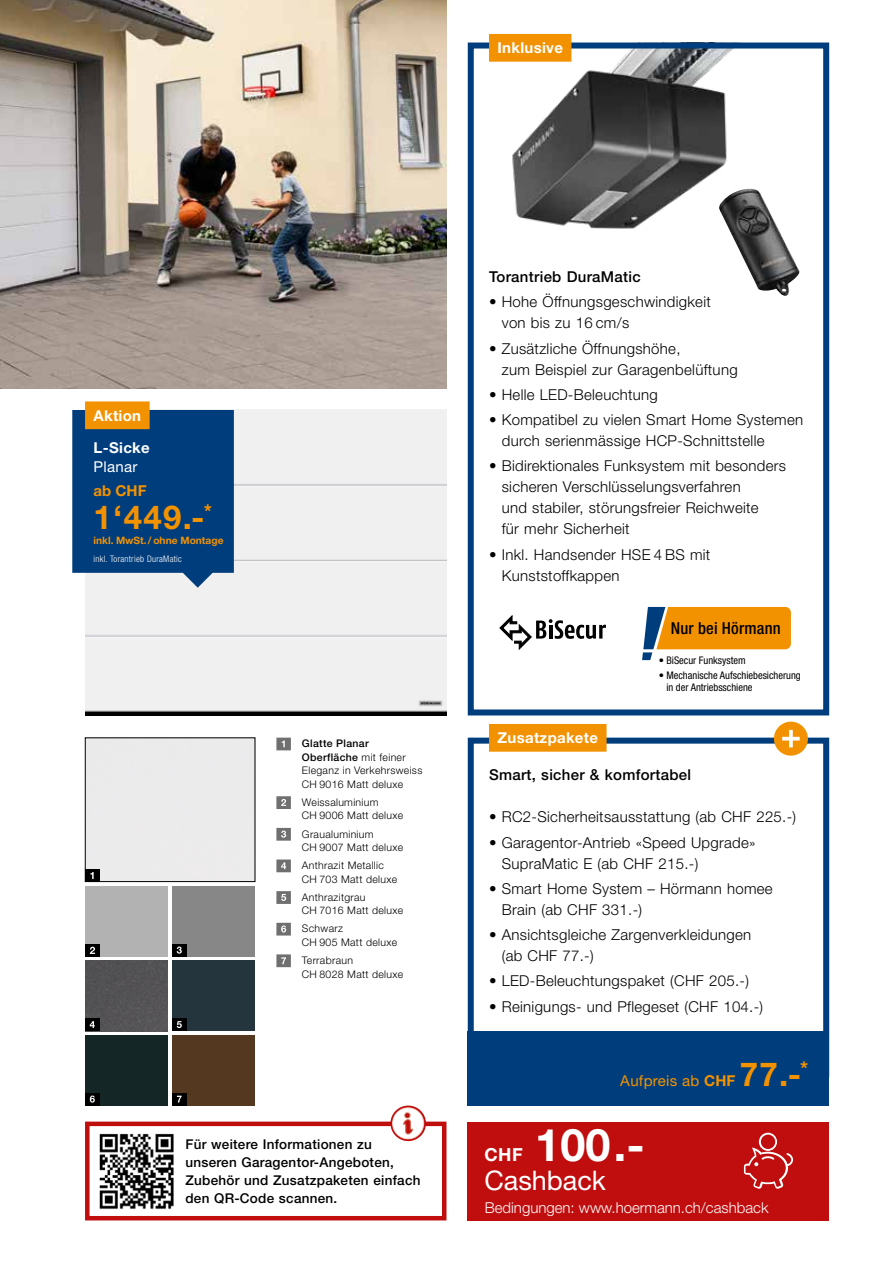
<style>
.page{position:relative;width:893px;height:1263px;background:#fff}
.page>*{position:absolute;margin:0;border:0;box-sizing:border-box;transform-origin:0 0}
.t1{font:700 45px "Hoermann Helvetica Neue";color:#fff}
.t2{font:700 33px "Hoermann Helvetica Neue";color:#f39200}
.t3{font:27px "Hoermann Helvetica Neue Rm";color:#fff}
.t4{font:700 18px "Hoermann Helvetica Neue";color:#fff}
.t5{font:500 condensed 16.5px "Hoermann Helvetica Neue";letter-spacing:.01em;color:#000}
.t6{font:300 15px/21px "Hoermann Helvetica Neue";letter-spacing:.02em;color:#000}
.t7{font:500 15px "Hoermann Helvetica Neue";letter-spacing:.02em;color:#000}
.t8{font:300 15px "Hoermann Helvetica Neue";color:#fff}
.t9{font:700 15px/32px "Hoermann Helvetica Neue";letter-spacing:.02em;color:#fff}
.t10{font:15px "Hoermann Helvetica Neue Rm";letter-spacing:.02em;color:#f39200}
.t11{font:15px "Hoermann Helvetica Neue Rm";letter-spacing:.02em;color:#fff}
.t12{font:700 15px "Hoermann Helvetica Neue";color:#f39200}
.t13{font:500 13.5px/18px "Hoermann Helvetica Neue";letter-spacing:.02em;color:#000}
.t14{font:300 10.5px/13.5px "Hoermann Helvetica Neue";letter-spacing:.03em;color:#000}
.t15{font:condensed 10.5px/12px "Hoermann Helvetica Neue";color:#000}
.t16{font:700 10.2px "Hoermann Helvetica Neue";color:#f39200}
.t17{font:300 condensed 9px "Hoermann Helvetica Neue";letter-spacing:.03em;color:#fff}
.s1{font-weight:500}
.s2{font-family:"Hoermann Helvetica Neue";font-weight:700}
.s3{font-family:"Hoermann Helvetica Neue";font-weight:700;font-size:33px}
</style>
<div class="page">
<img style="left:0;top:0;width:446px;height:389px">
<img style="left:468px;top:42px;width:361px;height:187px">
<img style="left:719px;top:189px;width:81px;height:107px">
<svg style="left:500px;top:615px;width:106px;height:35px"></svg>
<div style="left:468px;top:43px;width:361px;height:672px;border:6px solid #003d7c"></div>
<div style="left:489px;top:34px;width:82px;height:28px;background:#f39200"></div>
<div style="left:85px;top:886px;width:83px;height:71px;background:#b3b2b2"></div>
<div style="left:85px;top:961px;width:83px;height:70px;background:#545254"></div>
<div style="left:85px;top:1035px;width:83px;height:70px;background:#152626"></div>
<div style="left:172px;top:886px;width:83px;height:71px;background:#878787"></div>
<div style="left:172px;top:961px;width:83px;height:70px;background:#24353d"></div>
<div style="left:85px;top:738px;width:170px;height:144px;border:1px solid #000"></div>
<div style="left:172px;top:1035px;width:83px;height:70px;background:#543920"></div>
<div style="left:85px;top:869px;width:15px;height:13px;background:#000"></div>
<svg style="left:90px;top:872px;width:4px;height:7px"></svg>
<div style="left:172px;top:944px;width:14px;height:13px;background:#000"></div>
<svg style="left:177px;top:946px;width:5px;height:8px"></svg>
<div style="left:85px;top:1018px;width:15px;height:13px;background:#000"></div>
<svg style="left:90px;top:1021px;width:5px;height:7px"></svg>
<div style="left:172px;top:1018px;width:14px;height:13px;background:#000"></div>
<svg style="left:177px;top:1021px;width:5px;height:7px"></svg>
<div style="left:85px;top:1093px;width:15px;height:12px;background:#000"></div>
<svg style="left:90px;top:1095px;width:5px;height:8px"></svg>
<div style="left:172px;top:1093px;width:14px;height:12px;background:#000"></div>
<svg style="left:177px;top:1096px;width:5px;height:6px"></svg>
<div style="left:85px;top:944px;width:15px;height:13px;background:#000"></div>
<svg style="left:90px;top:947px;width:5px;height:7px"></svg>
<svg style="left:276px;top:738px;width:15px;height:12px"></svg>
<svg style="left:276px;top:796px;width:15px;height:13px"></svg>
<svg style="left:276px;top:828px;width:15px;height:13px"></svg>
<svg style="left:276px;top:859px;width:15px;height:13px"></svg>
<svg style="left:276px;top:891px;width:15px;height:13px"></svg>
<svg style="left:276px;top:923px;width:15px;height:12px"></svg>
<svg style="left:276px;top:954px;width:15px;height:13px"></svg>
<div style="left:85px;top:410px;width:361px;height:305px;background:#f0f0f1"></div>
<img style="left:99px;top:1133px;width:75px;height:76px">
<div style="left:468px;top:738px;width:361px;height:339px;border:6px solid #003d7c"></div>
<div style="left:489px;top:724px;width:118px;height:28px;background:#f39200"></div>
<div style="left:774px;top:722px;width:34px;height:34px;background:#f39200;border-radius:50%"></div>
<svg style="left:782px;top:730px;width:18px;height:17px"></svg>
<div style="left:468px;top:1031px;width:361px;height:74px;background:#003d7c"></div>
<div style="left:468px;top:1122px;width:361px;height:98px;background:#c00d0e"></div>
<svg style="left:642px;top:607px;width:149px;height:53px"></svg>
<div style="left:85px;top:1121px;width:361px;height:99px;border:4px solid #c00d0e"></div>
<img style="left:391px;top:1106px;width:34px;height:34px;border-radius:17px">
<div style="left:390px;top:1105px;width:36px;height:36px;border:2px solid #c00d0e;border-radius:50%"></div>
<svg style="left:72px;top:401px;width:162px;height:187px;background:#285581"></svg>
<p class="t9" style="left:497px;top:31px;width:67px">Inklusive</p>
<p class="t9" style="left:94px;top:398px;width:58px">Aktion<br>L-Sicke</p>
<p class="t11" style="left:94px;top:456px;width:45px">Planar</p>
<p class="t12" style="left:94px;top:480px;width:55px">ab CHF</p>
<h2 class="t2" style="left:94px;top:494px;width:119px">1‘449.-<sup>*</sup></h2>
<p class="t16" style="left:94px;top:533px;width:131px">inkl. MwSt./ ohne Montage</p>
<p class="t17" style="left:94px;top:553px;width:90px">inkl. Torantrieb DuraMatic</p>
<p class="t14" style="left:302px;top:736px;width:122px"><span class="s1">Glatte Planar<br>Oberfläche</span> mit feiner<br>Eleganz in Verkehrsweiss<br>CH 9016 Matt deluxe</p>
<p class="t14" style="left:302px;top:795px;width:103px">Weissaluminium<br>CH 9006 Matt deluxe</p>
<p class="t14" style="left:302px;top:826px;width:103px">Graualuminium<br>CH 9007 Matt deluxe</p>
<p class="t14" style="left:302px;top:858px;width:97px">Anthrazit Metallic<br>CH 703 Matt deluxe</p>
<p class="t14" style="left:302px;top:889px;width:103px">Anthrazitgrau<br>CH 7016 Matt deluxe</p>
<p class="t14" style="left:302px;top:921px;width:97px">Schwarz<br>CH 905 Matt deluxe</p>
<p class="t14" style="left:302px;top:953px;width:103px">Terrabraun<br>CH 8028 Matt deluxe</p>
<p class="t13" style="left:185px;top:1134px;width:237px">Für weitere Informationen zu unseren Garagentor-Angeboten,<br>Zubehör und Zusatzpaketen einfach den QR-Code scannen.</p>
<p class="t7" style="left:489px;top:266px;width:153px">Torantrieb DuraMatic</p>
<p class="t6" style="left:502px;top:290px;width:211px;text-indent:-13px">• Hohe Öffnungsgeschwindigkeit von bis zu 16 cm/s</p>
<p class="t6" style="left:502px;top:337px;width:237px;text-indent:-13px">• Zusätzliche Öffnungshöhe,<br>zum Beispiel zur Garagenbelüftung</p>
<p class="t6" style="left:489px;top:383px;width:170px">• Helle LED-Beleuchtung</p>
<p class="t6" style="left:502px;top:408px;width:303px;text-indent:-13px">• Kompatibel zu vielen Smart Home Systemen durch serienmässige HCP-Schnittstelle</p>
<p class="t6" style="left:502px;top:454px;width:286px;text-indent:-13px">• Bidirektionales Funksystem mit besonders sicheren Verschlüsselungsverfahren<br>und stabiler, störungsfreier Reichweite<br>für mehr Sicherheit</p>
<p class="t6" style="left:502px;top:543px;width:210px;text-indent:-13px">• Inkl. Handsender HSE 4 BS mit<br>Kunststoffkappen</p>
<p class="t9" style="left:497px;top:721px;width:102px">Zusatzpakete</p>
<p class="t5" style="left:671px;top:617px;width:111px">Nur bei Hörmann</p>
<p class="t15" style="left:659px;top:654px;width:89px">• BiSecur Funksystem</p>
<p class="t15" style="left:666px;top:668px;width:136px;text-indent:-8px">• Mechanische Aufschiebesicherung in der Antriebsschiene</p>
<p class="t7" style="left:489px;top:764px;width:204px">Smart, sicher &amp; komfortabel</p>
<p class="t6" style="left:489px;top:805px;width:309px">• RC2-Sicherheitsausstattung (ab CHF 225.-)</p>
<p class="t6" style="left:502px;top:831px;width:255px;text-indent:-13px">• Garagentor-Antrieb «Speed Upgrade»<br>SupraMatic E (ab CHF 215.-)</p>
<p class="t6" style="left:502px;top:877px;width:272px;text-indent:-13px">• Smart Home System – Hörmann homee<br>Brain (ab CHF 331.-)</p>
<p class="t6" style="left:502px;top:923px;width:251px;text-indent:-13px">• Ansichtsgleiche Zargenverkleidungen (ab CHF 77.-)</p>
<p class="t6" style="left:489px;top:969px;width:261px">• LED-Beleuchtungspaket (CHF 205.-)</p>
<p class="t6" style="left:489px;top:995px;width:276px">• Reinigungs- und Pflegeset (CHF 104.-)</p>
<p class="t4" style="left:484px;top:1141px;width:40px">CHF</p>
<p class="t10" style="left:620px;top:1070px;width:189px">Aufpreis ab <span class="s2">CHF</span> <span class="s3">77.-</span><sup>*</sup></p>
<h1 class="t1" style="left:535px;top:1112px;width:111px">100.-</h1>
<h3 class="t3" style="left:484px;top:1161px;width:123px">Cashback</h3>
<p class="t8" style="left:485px;top:1197px;width:285px">Bedingungen: www.hoermann.ch/cashback</p>
</div>
